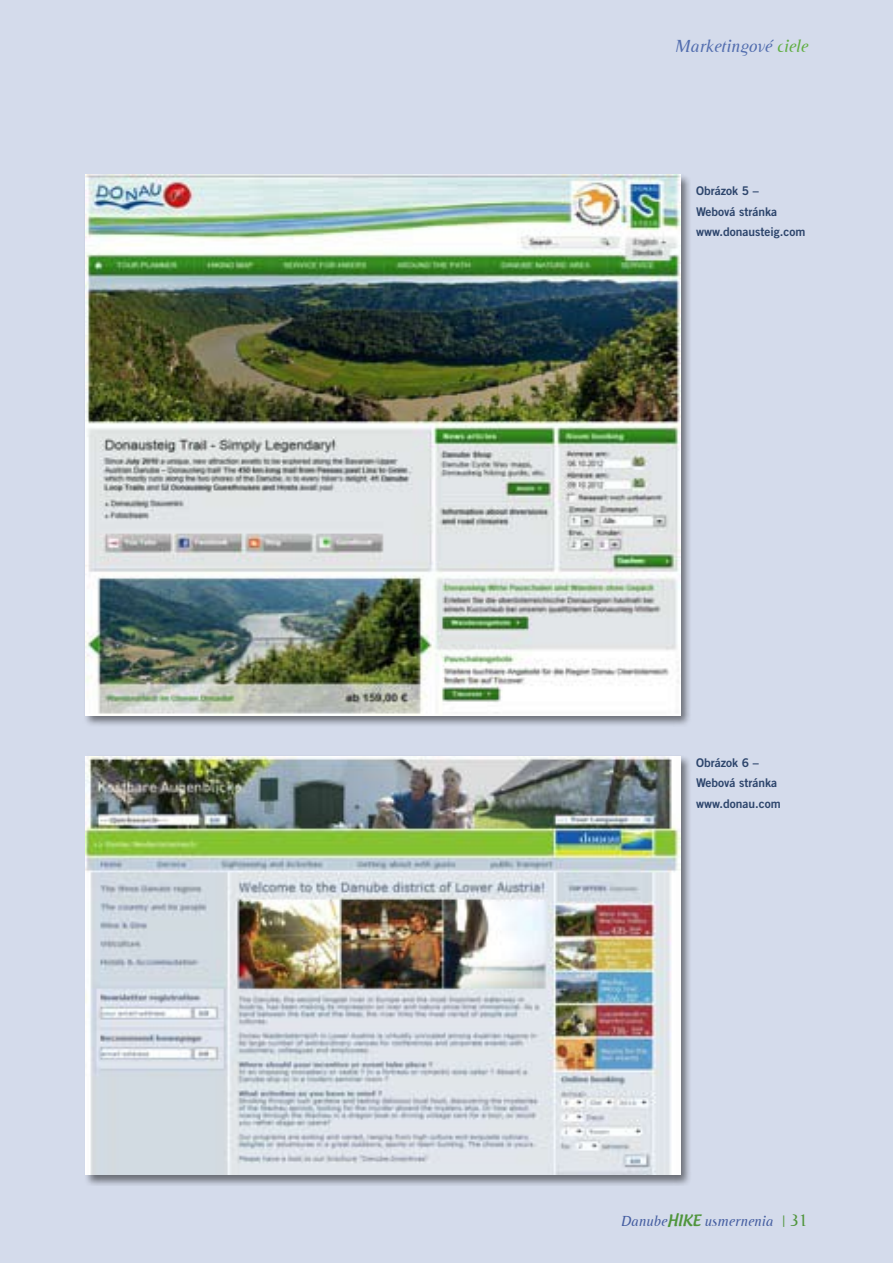
<style>
.page{position:relative;width:893px;height:1263px;background:#d4dbeb}
.page>*{position:absolute;margin:0;border:0;box-sizing:border-box;transform-origin:0 0}
.t1{font:italic 18px "Cutoff Pro";letter-spacing:-.01em;color:#536eaf}
.t2{font:italic 15px "Cutoff Pro";color:#536eaf}
.t3{font:12px/20.4px "Trade Gothic LT Pro Bd 2";color:#2d456c}
.s1{color:#60ae42}
.s2{font-family:"Androgyne";font-weight:500;font-style:normal;color:#60ae42}
.s3{font-style:normal;color:#60ae42}
.s4{font-style:normal;font-size:18px;color:#60ae42}
</style>
<div class="page">
<div style="left:82px;top:172px;width:609px;height:554px;background:#000;opacity:.5"></div>
<img style="left:85px;top:175px;width:595px;height:541px">
<div style="left:83px;top:754px;width:609px;height:432px;background:#000;opacity:.5"></div>
<img style="left:85px;top:756px;width:595px;height:419px">
<h1 class="t1" style="left:675px;top:36px;width:135px">Marketingové <span class="s1">ciele</span></h1>
<p class="t3" style="left:696px;top:180px;width:111px">Obrázok 5 –<br>Webová stránka www.donausteig.com</p>
<p class="t3" style="left:696px;top:752px;width:86px">Obrázok 6 –<br>Webová stránka www.donau.com</p>
<p class="t2" style="left:621px;top:1212px;width:189px">Danube<span class="s2">HIKE</span> usmernenia <span class="s3">|</span> <span class="s4">31</span></p>
</div>
